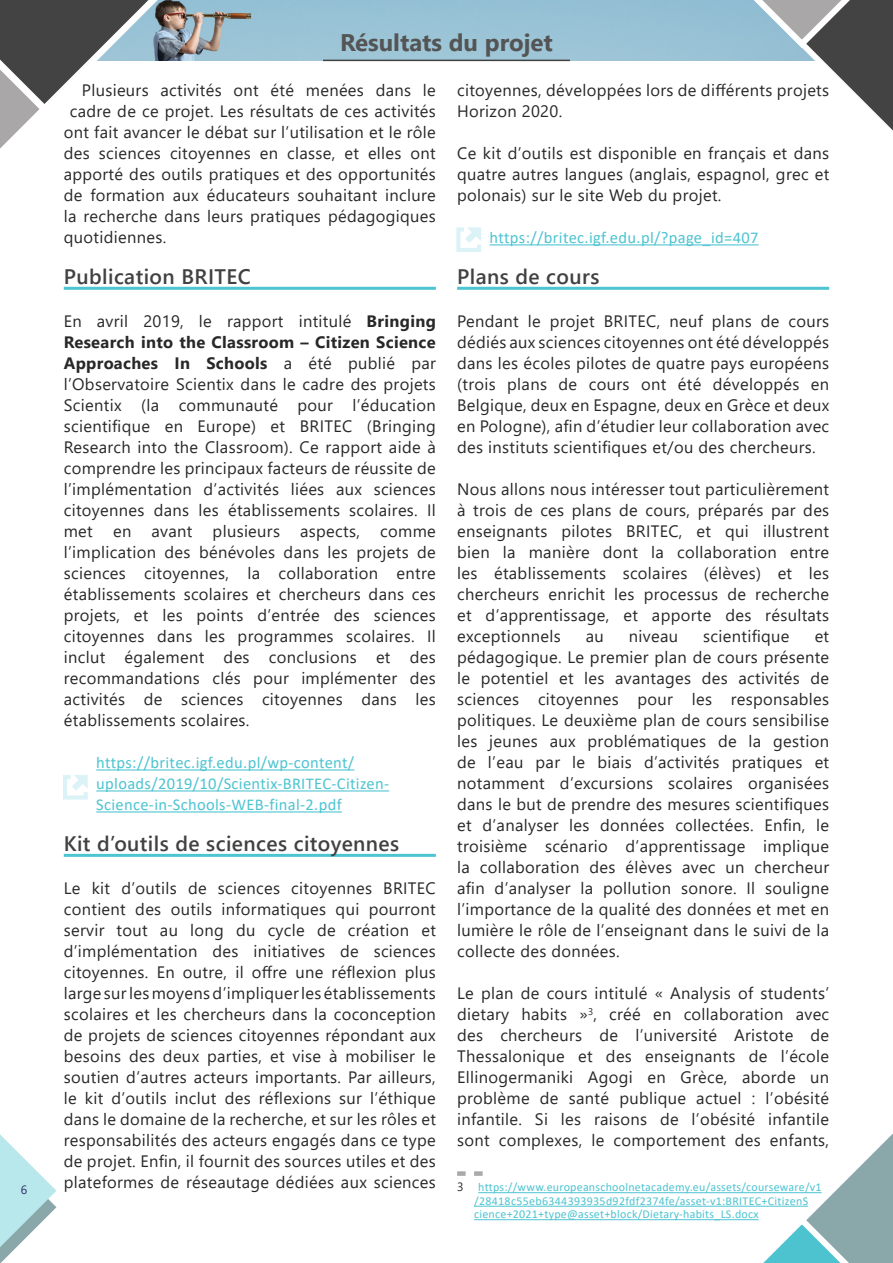
<style>
.page{position:relative;width:893px;height:1263px;background:#fff}
.page>*{position:absolute;margin:0;border:0;box-sizing:border-box;transform-origin:0 0}
.t1{font:700 24px "Segoe UI";color:#545454}
.t2{font:600 21px "Segoe UI";letter-spacing:.02em;color:#414141}
.t3{font:16.5px/21px "Segoe UI";letter-spacing:.02em;color:#292829;text-align:justify}
.t4{font:16.5px/21px "Calibri";letter-spacing:.02em;color:#4dc4d1}
.t5{font:12px/13.5px "Calibri";letter-spacing:.02em;color:#4dc4d1}
.t6{font:12px "Segoe UI";color:#303066}
.s1{font-weight:700}
.s2{font-family:"Segoe UI";color:#292829}
</style>
<div class="page">
<hr style="left:323px;top:60px;width:247px;height:1px;background:#414141">
<hr style="left:490px;top:244px;width:268px;height:1px;background:#4dc4d1">
<hr style="left:457px;top:287px;width:372px;height:3px;background:#4dc4d1">
<svg style="left:457px;top:1171px;width:26px;height:5px"></svg>
<hr style="left:478px;top:1192px;width:344px;height:1px;background:#4dc4d1">
<hr style="left:474px;top:1206px;width:334px;height:1px;background:#4dc4d1">
<hr style="left:474px;top:1219px;width:285px;height:1px;background:#4dc4d1">
<svg style="left:456px;top:227px;width:25px;height:25px"></svg>
<hr style="left:64px;top:287px;width:372px;height:3px;background:#4dc4d1">
<hr style="left:96px;top:769px;width:258px;height:1px;background:#4dc4d1">
<hr style="left:96px;top:790px;width:293px;height:1px;background:#4dc4d1">
<hr style="left:96px;top:811px;width:246px;height:1px;background:#4dc4d1">
<hr style="left:64px;top:854px;width:372px;height:3px;background:#4dc4d1">
<svg style="left:63px;top:775px;width:25px;height:25px"></svg>
<svg style="left:0;top:1134px;width:56px;height:129px"></svg>
<svg style="left:676px;top:0;width:217px;height:131px"></svg>
<svg style="left:737px;top:1133px;width:156px;height:130px"></svg>
<svg style="left:0;top:0;width:353px;height:149px"></svg>
<p class="t6" style="left:21px;top:1178px;width:8px">6</p>
<h1 class="t1" style="left:340px;top:20px;width:214px">Résultats du projet</h1>
<p class="t3" style="left:457px;top:78px;width:374px">citoyennes, développées lors de différents projets<br>Horizon 2020.</p>
<p class="t3" style="left:457px;top:141px;width:374px">Ce kit d’outils est disponible en français et dans quatre autres langues (anglais, espagnol, grec et polonais) sur le site Web du projet.</p>
<p class="t4" style="left:490px;top:227px;width:270px">https://britec.igf.edu.pl/?page_id=407</p>
<p class="t2" style="left:457px;top:257px;width:144px">Plans de cours</p>
<p class="t3" style="left:457px;top:309px;width:374px">Pendant le projet BRITEC, neuf plans de cours dédiés aux sciences citoyennes ont été développés dans les écoles pilotes de quatre pays européens (trois plans de cours ont été développés en Belgique, deux en Espagne, deux en Grèce et deux en Pologne), afin d’étudier leur collaboration avec des instituts scientifiques et/ou des chercheurs.</p>
<p class="t3" style="left:457px;top:477px;width:374px">Nous allons nous intéresser tout particulièrement à trois de ces plans de cours, préparés par des enseignants pilotes BRITEC, et qui illustrent bien la manière dont la collaboration entre les établissements scolaires (élèves) et les chercheurs enrichit les processus de recherche et d’apprentissage, et apporte des résultats exceptionnels</p>
<p class="t3" style="left:82px;top:78px;width:356px">Plusieurs activités ont été menées dans le</p>
<p class="t3" style="left:70px;top:99px;width:368px">cadre de ce projet. Les résultats de ces activités</p>
<p class="t3" style="left:64px;top:120px;width:374px">ont fait avancer le débat sur l’utilisation et le rôle</p>
<p class="t3" style="left:64px;top:141px;width:374px">des sciences citoyennes en classe, et elles ont</p>
<p class="t3" style="left:64px;top:162px;width:374px">apporté des outils pratiques et des opportunités</p>
<p class="t3" style="left:64px;top:183px;width:374px">de formation aux éducateurs souhaitant inclure</p>
<p class="t3" style="left:64px;top:204px;width:374px">la recherche dans leurs pratiques pédagogiques</p>
<p class="t3" style="left:64px;top:225px;width:104px">quotidiennes.</p>
<p class="t2" style="left:64px;top:257px;width:189px">Publication BRITEC</p>
<p class="t3" style="left:64px;top:309px;width:374px">En avril 2019, le rapport intitulé <span class="s1">Bringing Research into the Classroom – Citizen Science Approaches In Schools</span> a été publié par l’Observatoire Scientix dans le cadre des projets Scientix (la communauté pour l’éducation scientifique en Europe) et BRITEC (Bringing Research into the Classroom). Ce rapport aide à comprendre les principaux facteurs de réussite de l’implémentation d’activités liées aux sciences citoyennes dans les établissements scolaires. Il met en avant plusieurs aspects, comme l’implication des bénévoles dans les projets de sciences citoyennes, la collaboration entre établissements scolaires et chercheurs dans ces projets, et les points d’entrée des sciences citoyennes dans les programmes scolaires. Il inclut également des conclusions et des recommandations clés pour implémenter des activités de sciences citoyennes dans les établissements scolaires.</p>
<p class="t4" style="left:96px;top:752px;width:294px">https://britec.igf.edu.pl/wp-content/ uploads/2019/10/Scientix-BRITEC-Citizen-<br>Science-in-Schools-WEB-final-2.pdf</p>
<p class="t2" style="left:64px;top:824px;width:337px">Kit d’outils de sciences citoyennes</p>
<p class="t3" style="left:64px;top:876px;width:374px">Le kit d’outils de sciences citoyennes BRITEC contient des outils informatiques qui pourront servir tout au long du cycle de création et d’implémentation des initiatives de sciences citoyennes. En outre, il offre une réflexion plus large sur les moyens d’impliquer les établissements scolaires et les chercheurs dans la coconception de projets de sciences citoyennes répondant aux besoins des deux parties, et vise à mobiliser le soutien d’autres acteurs importants. Par ailleurs, le kit d’outils inclut des réflexions sur l’éthique dans le domaine de la recherche, et sur les rôles et responsabilités des acteurs engagés dans ce type de projet. Enfin, il fournit des sources utiles et des plateformes de réseautage dédiées aux sciences</p>
<p class="t3" style="left:586px;top:624px;width:20px">au</p>
<p class="t3" style="left:629px;top:624px;width:51px">niveau</p>
<p class="t3" style="left:703px;top:624px;width:88px">scientifique</p>
<p class="t3" style="left:457px;top:624px;width:374px;text-indent:358px">et pédagogique. Le premier plan de cours présente le potentiel et les avantages des activités de sciences citoyennes pour les responsables politiques. Le deuxième plan de cours sensibilise les jeunes aux problématiques de la gestion de l’eau par le biais d’activités pratiques et notamment d’excursions scolaires organisées dans le but de prendre des mesures scientifiques et d’analyser les données collectées. Enfin, le troisième scénario d’apprentissage implique la collaboration des élèves avec un chercheur afin d’analyser la pollution sonore. Il souligne l’importance de la qualité des données et met en lumière le rôle de l’enseignant dans le suivi de la collecte des données.</p>
<p class="t3" style="left:457px;top:981px;width:374px">Le plan de cours intitulé « Analysis of students’ dietary habits »<sup>3</sup>, créé en collaboration avec des chercheurs de l’université Aristote de Thessalonique et des enseignants de l’école Ellinogermaniki Agogi en Grèce, aborde un problème de santé publique actuel : l’obésité infantile. Si les raisons de l’obésité infantile sont complexes, le comportement des enfants,</p>
<p class="t5" style="left:474px;top:1180px;width:349px;text-indent:-17px"><span class="s2">3</span> https://www.europeanschoolnetacademy.eu/assets/courseware/v1 /28418c55eb6344393935d92fdf2374fe/asset-v1:BRITEC+CitizenS cience+2021+type@asset+block/Dietary-habits_LS.docx</p>
</div>
